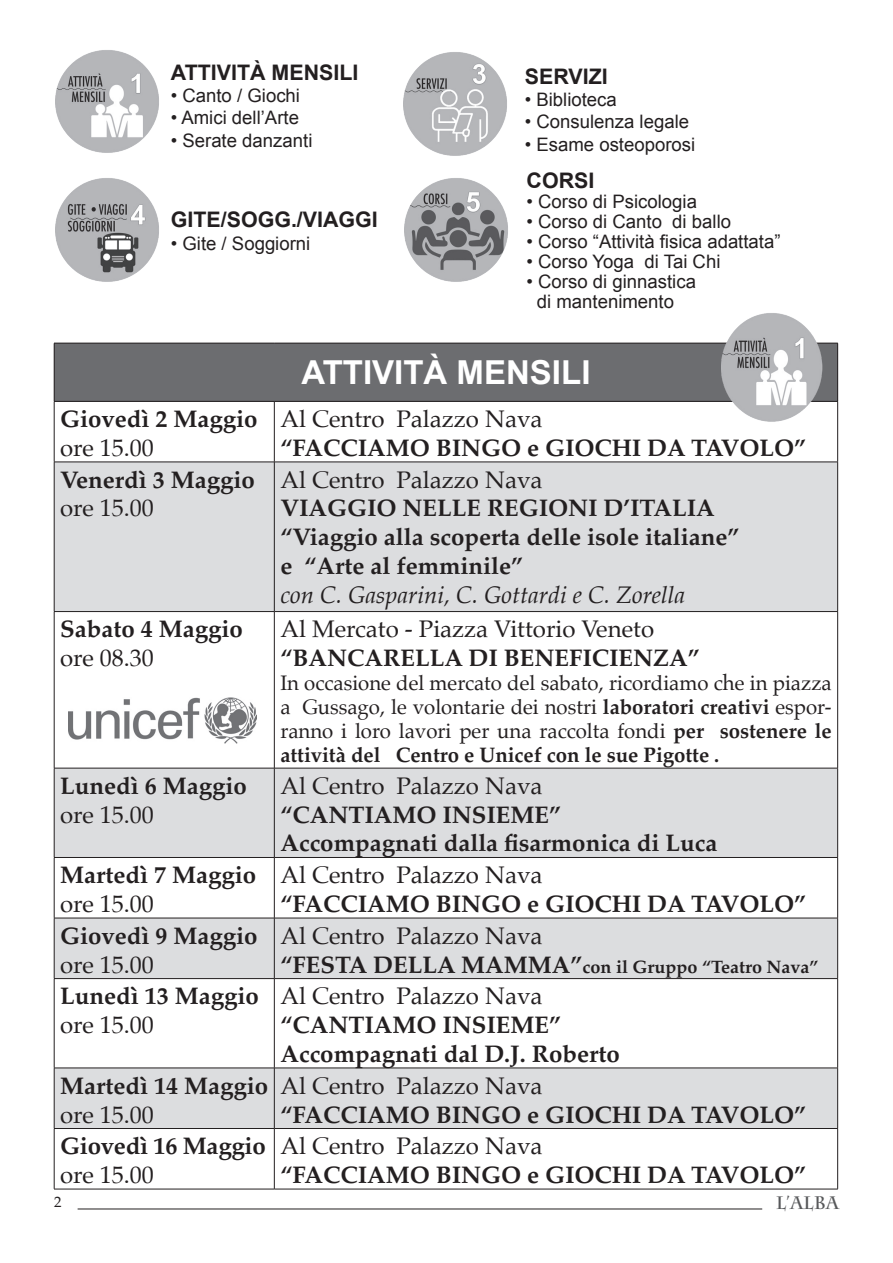
<style>
.page{position:relative;width:893px;height:1263px;background:#fff}
.page>*{position:absolute;margin:0;border:0;box-sizing:border-box;transform-origin:0 0}
.t1{font:700 33px "Arial";color:#fff}
.t2{font:700 24px/28.8px "Palatino";color:#231f20}
.t3{font:24px "Palatino";color:#231f20}
.t4{font:italic 24px "Palatino";color:#231f20}
.t5{font:700 21.45px "Arial";color:#231f20}
.t6{font:21px/24px "Palatino";color:#231f20;text-align:justify}
.t7{font:18.6px/20px "Arial";color:#231f20}
.t8{font:700 18px "Palatino";color:#231f20}
.t9{font:700 18px "Charlemagne Std";color:#57585a}
.t10{font:15px "Palatino";color:#231f20}
.s1{font-weight:700}
.s2{font-size:24px}
</style>
<div class="page">
<hr style="left:78px;top:1208px;width:684px;height:1px;background:#231f20">
<img style="left:55px;top:50px;width:104px;height:103px">
<img style="left:404px;top:52px;width:103px;height:104px">
<img style="left:404px;top:178px;width:104px;height:104px">
<img style="left:55px;top:178px;width:104px;height:104px">
<div style="left:54px;top:343px;width:784px;height:58px;background:#6c6d70"></div>
<svg style="left:55px;top:463px;width:782px;height:665px;fill:#dcdddf"></svg>
<hr style="left:54px;top:402px;width:1px;height:60px;background:#231f20">
<hr style="left:274px;top:402px;width:1px;height:60px;background:#231f20">
<hr style="left:837px;top:402px;width:1px;height:60px;background:#231f20">
<hr style="left:54px;top:462px;width:220px;height:1px;background:#231f20">
<hr style="left:54px;top:462px;width:1px;height:149px;background:#231f20">
<hr style="left:274px;top:462px;width:564px;height:1px;background:#231f20">
<hr style="left:274px;top:462px;width:1px;height:149px;background:#231f20">
<hr style="left:837px;top:462px;width:1px;height:149px;background:#231f20">
<hr style="left:54px;top:611px;width:220px;height:1px;background:#231f20">
<hr style="left:54px;top:612px;width:1px;height:156px;background:#231f20">
<hr style="left:274px;top:611px;width:564px;height:1px;background:#231f20">
<hr style="left:274px;top:612px;width:1px;height:156px;background:#231f20">
<hr style="left:837px;top:612px;width:1px;height:156px;background:#231f20">
<hr style="left:54px;top:768px;width:220px;height:1px;background:#231f20">
<hr style="left:54px;top:768px;width:1px;height:89px;background:#231f20">
<hr style="left:274px;top:768px;width:564px;height:1px;background:#231f20">
<hr style="left:274px;top:768px;width:1px;height:89px;background:#231f20">
<hr style="left:837px;top:768px;width:1px;height:89px;background:#231f20">
<hr style="left:54px;top:857px;width:220px;height:1px;background:#231f20">
<hr style="left:54px;top:858px;width:1px;height:60px;background:#231f20">
<hr style="left:274px;top:857px;width:564px;height:1px;background:#231f20">
<hr style="left:274px;top:858px;width:1px;height:60px;background:#231f20">
<hr style="left:837px;top:858px;width:1px;height:60px;background:#231f20">
<hr style="left:54px;top:918px;width:220px;height:1px;background:#231f20">
<hr style="left:54px;top:918px;width:1px;height:60px;background:#231f20">
<hr style="left:274px;top:918px;width:564px;height:1px;background:#231f20">
<hr style="left:274px;top:918px;width:1px;height:60px;background:#231f20">
<hr style="left:837px;top:918px;width:1px;height:60px;background:#231f20">
<hr style="left:54px;top:978px;width:220px;height:1px;background:#231f20">
<hr style="left:54px;top:979px;width:1px;height:89px;background:#231f20">
<hr style="left:274px;top:978px;width:564px;height:1px;background:#231f20">
<hr style="left:274px;top:979px;width:1px;height:89px;background:#231f20">
<hr style="left:837px;top:979px;width:1px;height:89px;background:#231f20">
<hr style="left:54px;top:1068px;width:1px;height:60px;background:#231f20">
<hr style="left:274px;top:1068px;width:1px;height:60px;background:#231f20">
<hr style="left:837px;top:1068px;width:1px;height:60px;background:#231f20">
<hr style="left:54px;top:1129px;width:1px;height:60px;background:#231f20">
<hr style="left:274px;top:1129px;width:1px;height:60px;background:#231f20">
<hr style="left:837px;top:1129px;width:1px;height:60px;background:#231f20">
<hr style="left:54px;top:1189px;width:220px;height:1px;background:#231f20">
<hr style="left:274px;top:1189px;width:564px;height:1px;background:#231f20">
<hr style="left:54px;top:343px;width:220px;height:1px;background:#231f20">
<hr style="left:54px;top:343px;width:1px;height:58px;background:#231f20">
<hr style="left:274px;top:343px;width:564px;height:1px;background:#231f20">
<hr style="left:837px;top:343px;width:1px;height:58px;background:#231f20">
<hr style="left:54px;top:401px;width:220px;height:1px;background:#231f20">
<hr style="left:274px;top:401px;width:564px;height:1px;background:#231f20">
<hr style="left:54px;top:1068px;width:220px;height:1px;background:#231f20">
<hr style="left:274px;top:1068px;width:564px;height:1px;background:#231f20">
<hr style="left:54px;top:1128px;width:220px;height:1px;background:#231f20">
<hr style="left:274px;top:1128px;width:564px;height:1px;background:#231f20">
<img style="left:721px;top:313px;width:104px;height:109px">
<img style="left:68px;top:697px;width:189px;height:46px">
<p class="t5" style="left:171px;top:58px;width:189px">ATTIVITÀ MENSILI</p>
<p class="t7" style="left:171px;top:86px;width:131px">• Canto / Giochi</p>
<p class="t7" style="left:171px;top:108px;width:130px">• Amici dell’Arte</p>
<p class="t7" style="left:171px;top:130px;width:143px">• Serate danzanti</p>
<p class="t5" style="left:171px;top:206px;width:209px">GITE/SOGG./VIAGGI</p>
<p class="t7" style="left:171px;top:233px;width:141px">• Gite / Soggiorni</p>
<p class="t5" style="left:525px;top:62px;width:84px">SERVIZI</p>
<p class="t7" style="left:525px;top:90px;width:94px">• Biblioteca</p>
<p class="t7" style="left:525px;top:112px;width:166px">• Consulenza legale</p>
<p class="t7" style="left:525px;top:134px;width:172px">• Esame osteoporosi</p>
<p class="t5" style="left:527px;top:166px;width:69px">CORSI</p>
<p class="t7" style="left:527px;top:191px;width:172px">• Corso di Psicologia</p>
<p class="t7" style="left:527px;top:211px;width:206px">• Corso di Canto di ballo</p>
<p class="t7" style="left:527px;top:231px;width:256px">• Corso “Attività fisica adattata”</p>
<p class="t7" style="left:527px;top:251px;width:195px">• Corso Yoga di Tai Chi</p>
<p class="t7" style="left:537px;top:271px;width:161px;text-indent:-10px">• Corso di ginnastica di mantenimento</p>
<p class="t2" style="left:60px;top:404px;width:199px">Giovedì 2 Maggio</p>
<p class="t3" style="left:60px;top:428px;width:95px">ore 15.00</p>
<p class="t2" style="left:60px;top:464px;width:196px">Venerdì 3 Maggio</p>
<p class="t3" style="left:60px;top:488px;width:95px">ore 15.00</p>
<p class="t2" style="left:60px;top:614px;width:184px">Sabato 4 Maggio</p>
<p class="t3" style="left:60px;top:638px;width:95px">ore 08.30</p>
<p class="t2" style="left:60px;top:771px;width:188px">Lunedì 6 Maggio</p>
<p class="t3" style="left:60px;top:794px;width:95px">ore 15.00</p>
<p class="t2" style="left:60px;top:860px;width:198px">Martedì 7 Maggio</p>
<p class="t3" style="left:60px;top:884px;width:95px">ore 15.00</p>
<p class="t2" style="left:60px;top:921px;width:199px">Giovedì 9 Maggio</p>
<p class="t3" style="left:60px;top:944px;width:95px">ore 15.00</p>
<p class="t2" style="left:60px;top:981px;width:200px">Lunedì 13 Maggio</p>
<p class="t3" style="left:60px;top:1005px;width:95px">ore 15.00</p>
<p class="t2" style="left:60px;top:1070px;width:210px">Martedì 14 Maggio</p>
<p class="t3" style="left:60px;top:1094px;width:95px">ore 15.00</p>
<p class="t2" style="left:60px;top:1131px;width:207px">Giovedì 16 Maggio</p>
<p class="t3" style="left:60px;top:1155px;width:95px">ore 15.00</p>
<h1 class="t1" style="left:301px;top:351px;width:291px">ATTIVITÀ MENSILI</h1>
<p class="t3" style="left:280px;top:399px;width:264px">Al Centro Palazzo Nava</p>
<p class="t2" style="left:280px;top:433px;width:527px">“FACCIAMO BINGO e GIOCHI DA TAVOLO”</p>
<p class="t3" style="left:280px;top:459px;width:264px">Al Centro Palazzo Nava</p>
<p class="t2" style="left:280px;top:493px;width:461px">VIAGGIO NELLE REGIONI D’ITALIA “Viaggio alla scoperta delle isole italiane” e “Arte al femminile”</p>
<p class="t4" style="left:280px;top:574px;width:406px">con C. Gasparini, C. Gottardi e C. Zorella</p>
<p class="t3" style="left:280px;top:609px;width:375px">Al Mercato - Piazza Vittorio Veneto</p>
<p class="t2" style="left:280px;top:643px;width:421px">“BANCARELLA DI BENEFICIENZA”</p>
<p class="t6" style="left:280px;top:671px;width:553px">In occasione del mercato del sabato, ricordiamo che in piazza a Gussago, le volontarie dei nostri <span class="s1">laboratori creativi</span> espor&shy;ranno i loro lavori per una raccolta fondi <span class="s1">per sostenere le attività del Centro e Unicef con le sue Pigotte .</span></p>
<p class="t3" style="left:280px;top:766px;width:264px">Al Centro Palazzo Nava</p>
<p class="t2" style="left:280px;top:799px;width:439px">“CANTIAMO INSIEME”<br>Accompagnati dalla fisarmonica di Luca</p>
<p class="t3" style="left:280px;top:855px;width:264px">Al Centro Palazzo Nava</p>
<p class="t2" style="left:280px;top:889px;width:527px">“FACCIAMO BINGO e GIOCHI DA TAVOLO”</p>
<p class="t3" style="left:280px;top:916px;width:264px">Al Centro Palazzo Nava</p>
<p class="t8" style="left:280px;top:951px;width:540px"><span class="s2">“FESTA DELLA MAMMA”</span>con il Gruppo “Teatro Nava”</p>
<p class="t3" style="left:280px;top:976px;width:264px">Al Centro Palazzo Nava</p>
<p class="t2" style="left:280px;top:1010px;width:341px">“CANTIAMO INSIEME”<br>Accompagnati dal D.J. Roberto</p>
<p class="t3" style="left:280px;top:1065px;width:264px">Al Centro Palazzo Nava</p>
<p class="t2" style="left:280px;top:1099px;width:527px">“FACCIAMO BINGO e GIOCHI DA TAVOLO”</p>
<p class="t3" style="left:280px;top:1126px;width:264px">Al Centro Palazzo Nava</p>
<p class="t2" style="left:280px;top:1160px;width:527px">“FACCIAMO BINGO e GIOCHI DA TAVOLO”</p>
<p class="t10" style="left:54px;top:1190px;width:9px">2</p>
<p class="t9" style="left:776px;top:1192px;width:65px">L’Alba</p>
</div>
